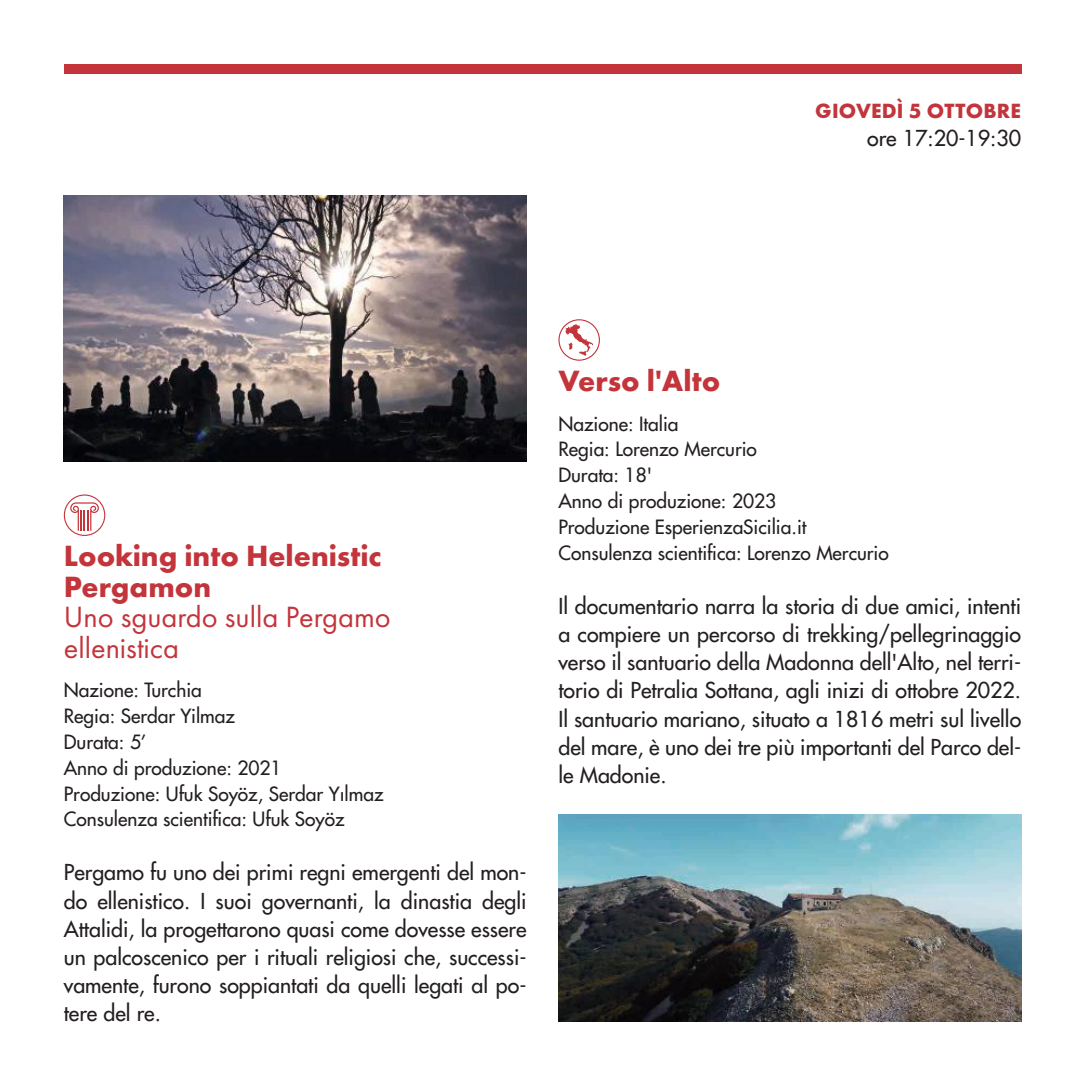
<style>
.page{position:relative;width:1085px;height:1085px;background:#fff}
.page>*{position:absolute;margin:0;border:0;box-sizing:border-box;transform-origin:0 0}
.t1{font:700 30.38px/30.4px "Futura PT";color:#c3343b}
.t2{font:30.38px/30.4px "Futura PT";color:#c3343b}
.t3{font:500 21.38px/28.1px "Futura Std";color:#241f1f;text-align:justify}
.t4{font:700 21.38px "Futura PT";letter-spacing:.01em;color:#c3343b}
.t5{font:500 19.12px/25.9px "Futura Std";color:#241f1f}
</style>
<div class="page">
<div style="left:64px;top:64px;width:956px;height:9px;background:#c3343b"></div>
<div style="left:64px;top:494px;width:41px;height:42px;border:1px solid #c3343b;border-radius:50%"></div>
<svg style="left:70px;top:502px;width:29px;height:28px"></svg>
<img style="left:64px;top:195px;width:462px;height:267px">
<div style="left:558px;top:319px;width:42px;height:41px;border:1px solid #c3343b;border-radius:50%"></div>
<svg style="left:565px;top:324px;width:28px;height:32px"></svg>
<img style="left:558px;top:814px;width:462px;height:206px">
<p class="t4" style="left:815px;top:97px;width:207px">GIOVEDÌ 5 OTTOBRE</p>
<p class="t3" style="left:867px;top:124px;width:155px">ore 17:20-19:30</p>
<h1 class="t1" style="left:64px;top:540px;width:319px">Looking into Helenistic<br>Pergamon</h1>
<h1 class="t2" style="left:64px;top:601px;width:328px">Uno sguardo sulla Pergamo ellenistica</h1>
<p class="t5" style="left:64px;top:677px;width:321px">Nazione: Turchia<br>Regia: Serdar Yilmaz<br>Durata: 5’<br>Anno di produzione: 2021<br>Produzione: Ufuk Soyöz, Serdar Yılmaz<br>Consulenza scientifica: Ufuk Soyöz</p>
<p class="t3" style="left:64px;top:858px;width:464px">Pergamo fu uno dei primi regni emergenti del mon&shy;do ellenistico. I suoi governanti, la dinastia degli Attalidi, la progettarono quasi come dovesse essere un palcoscenico per i rituali religiosi che, successi&shy;vamente, furono soppiantati da quelli legati al po&shy;tere del re.</p>
<h1 class="t1" style="left:558px;top:365px;width:163px">Verso l'Alto</h1>
<p class="t5" style="left:558px;top:410px;width:332px">Nazione: Italia<br>Regia: Lorenzo Mercurio<br>Durata: 18'<br>Anno di produzione: 2023<br>Produzione EsperienzaSicilia.it<br>Consulenza scientifica: Lorenzo Mercurio</p>
<p class="t3" style="left:558px;top:592px;width:464px">Il documentario narra la storia di due amici, intenti a compiere un percorso di trekking/pellegrinaggio verso il santuario della Madonna dell'Alto, nel terri&shy;torio di Petralia Sottana, agli inizi di ottobre 2022.<br>Il santuario mariano, situato a 1816 metri sul livello del mare, è uno dei tre più importanti del Parco del&shy;le Madonie.</p>
</div>
